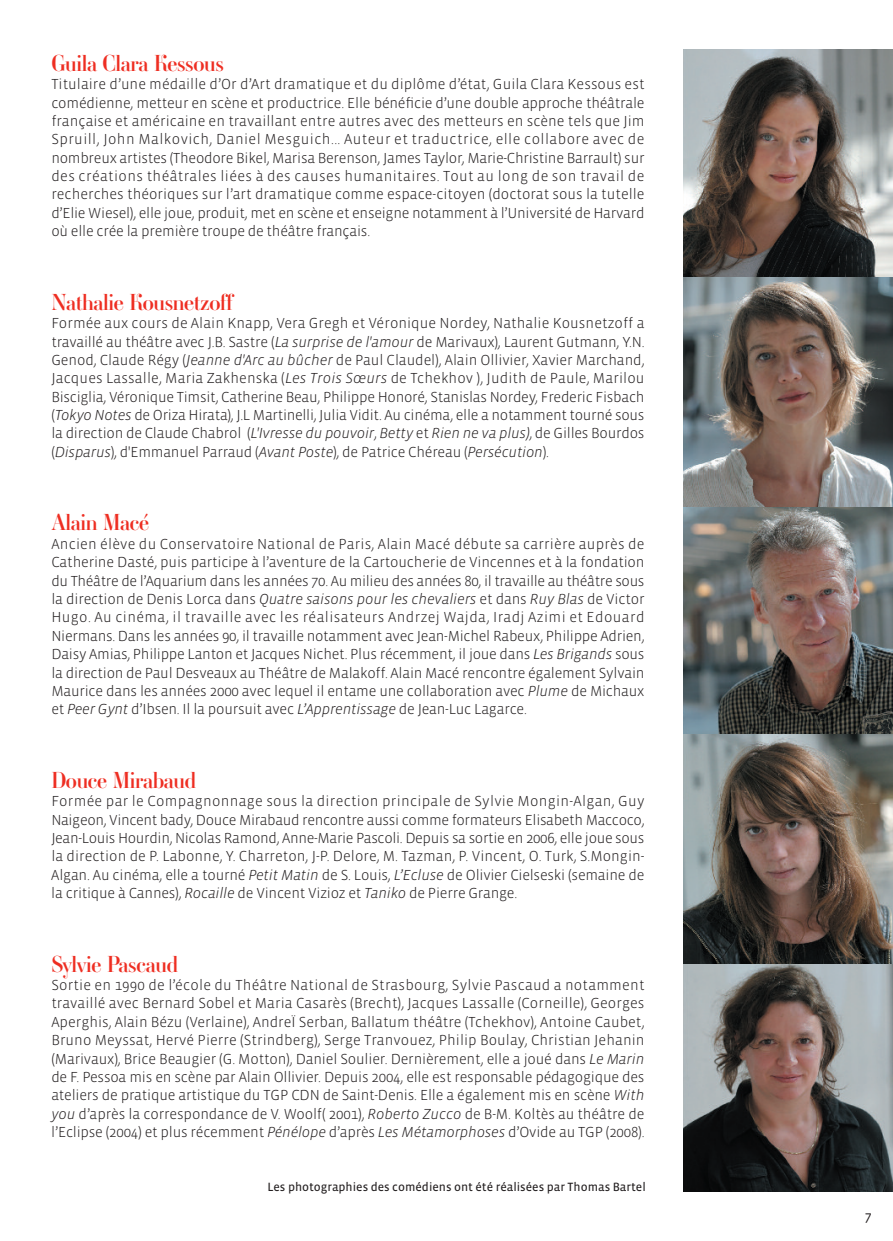
<style>
.page{position:relative;width:893px;height:1241px;background:#fff}
.page>*{position:absolute;margin:0;border:0;box-sizing:border-box;transform-origin:0 0}
.t1{font:22.75px "Ambroise Hu";letter-spacing:-.015em;color:#ee2e22}
.t2{font:300 14.88px/18.4px "Vista Sans OT";letter-spacing:-.015em;color:#231f20;text-align:justify}
.t3{font:14px "Vista Sans OT";color:#231f20}
.t4{font:12.25px "Vista Sans OT";color:#231f20}
.s1{font-style:italic}
</style>
<div class="page">
<img style="left:683px;top:506px;width:210px;height:228px">
<svg style="left:683px;top:50px;width:210px;height:228px;background:#6f6965"></svg>
<svg style="left:683px;top:962px;width:210px;height:229px;background:#696564"></svg>
<img style="left:683px;top:278px;width:210px;height:228px">
<svg style="left:683px;top:734px;width:210px;height:228px;background:#655e57"></svg>
<h1 class="t1" style="left:51px;top:55px;width:174px">Guila Clara Kessous</h1>
<p class="t2" style="left:51px;top:75px;width:595px">Titulaire d’une médaille d’Or d’Art dramatique et du diplôme d’état, Guila Clara Kessous est comédienne, metteur en scène et productrice. Elle bénéficie d’une double approche théâtrale française et américaine en travaillant entre autres avec des metteurs en scène tels que Jim Spruill, John Malkovich, Daniel Mesguich... Auteur et traductrice, elle collabore avec de nombreux artistes (Theodore Bikel, Marisa Berenson, James Taylor, Marie-Christine Barrault) sur des créations théâtrales liées à des causes humanitaires. Tout au long de son travail de recherches théoriques sur l’art dramatique comme espace-citoyen (doctorat sous la tutelle d’Elie Wiesel), elle joue, produit, met en scène et enseigne notamment à l’Université de Harvard où elle crée la première troupe de théâtre français.</p>
<h1 class="t1" style="left:51px;top:293px;width:183px">Nathalie Kousnetzoff</h1>
<p class="t2" style="left:51px;top:314px;width:595px">Formée aux cours de Alain Knapp, Vera Gregh et Véronique Nordey, Nathalie Kousnetzoff a travaillé au théâtre avec J.B. Sastre (<span class="s1">La surprise de l'amour</span> de Marivaux), Laurent Gutmann, Y.N.<br>Genod, Claude Régy (<span class="s1">Jeanne d'Arc au bûcher</span> de Paul Claudel), Alain Ollivier, Xavier Marchand, Jacques Lassalle, Maria Zakhenska (<span class="s1">Les Trois Sœurs</span> de Tchekhov ), Judith de Paule, Marilou Bisciglia, Véronique Timsit, Catherine Beau, Philippe Honoré, Stanislas Nordey, Frederic Fisbach (<span class="s1">Tokyo Notes</span> de Oriza Hirata), J.L Martinelli, Julia Vidit. Au cinéma, elle a notamment tourné sous la direction de Claude Chabrol (<span class="s1">L'Ivresse du pouvoir</span>, <span class="s1">Betty</span> et <span class="s1">Rien ne va plus)</span>, de Gilles Bourdos (<span class="s1">Disparus</span>), d'Emmanuel Parraud (<span class="s1">Avant Poste</span>), de Patrice Chéreau (<span class="s1">Persécution</span>).</p>
<h1 class="t1" style="left:51px;top:514px;width:99px">Alain Macé</h1>
<p class="t2" style="left:51px;top:534px;width:595px">Ancien élève du Conservatoire National de Paris, Alain Macé débute sa carrière auprès de Catherine Dasté, puis participe à l’aventure de la Cartoucherie de Vincennes et à la fondation du Théâtre de l’Aquarium dans les années 70. Au milieu des années 80, il travaille au théâtre sous la direction de Denis Lorca dans <span class="s1">Quatre saisons pour les chevaliers</span> et dans <span class="s1">Ruy Blas</span> de Victor Hugo. Au cinéma, il travaille avec les réalisateurs Andrzej Wajda, Iradj Azimi et Edouard Niermans. Dans les années 90, il travaille notamment avec Jean-Michel Rabeux, Philippe Adrien, Daisy Amias, Philippe Lanton et Jacques Nichet. Plus récemment, il joue dans <span class="s1">Les Brigands</span> sous la direction de Paul Desveaux au Théâtre de Malakoff. Alain Macé rencontre également Sylvain Maurice dans les années 2000 avec lequel il entame une collaboration avec <span class="s1">Plume</span> de Michaux et <span class="s1">Peer Gynt</span> d’Ibsen. Il la poursuit avec <span class="s1">L’Apprentissage</span> de Jean-Luc Lagarce.</p>
<h1 class="t1" style="left:51px;top:771px;width:146px">Douce Mirabaud</h1>
<p class="t2" style="left:51px;top:791px;width:595px">Formée par le Compagnonnage sous la direction principale de Sylvie Mongin-Algan, Guy Naigeon, Vincent bady, Douce Mirabaud rencontre aussi comme formateurs Elisabeth Maccoco, Jean-Louis Hourdin, Nicolas Ramond, Anne-Marie Pascoli. Depuis sa sortie en 2006, elle joue sous la direction de P. Labonne, Y. Charreton, J-P. Delore, M. Tazman, P. Vincent, O. Turk, S.Mongin-Algan. Au cinéma, elle a tourné <span class="s1">Petit Matin</span> de S. Louis, <span class="s1">L’Ecluse</span> de Olivier Cielseski (semaine de la critique à Cannes), <span class="s1">Rocaille</span> de Vincent Vizioz et <span class="s1">Taniko</span> de Pierre Grange.</p>
<h1 class="t1" style="left:51px;top:955px;width:128px">Sylvie Pascaud</h1>
<p class="t2" style="left:51px;top:975px;width:595px">Sortie en 1990 de l’école du Théâtre National de Strasbourg, Sylvie Pascaud a notamment travaillé avec Bernard Sobel et Maria Casarès (Brecht), Jacques Lassalle (Corneille), Georges Aperghis, Alain Bézu (Verlaine), AndreÏ Serban, Ballatum théâtre (Tchekhov), Antoine Caubet, Bruno Meyssat, Hervé Pierre (Strindberg), Serge Tranvouez, Philip Boulay, Christian Jehanin (Marivaux), Brice Beaugier (G. Motton), Daniel Soulier. Dernièrement, elle a joué dans <span class="s1">Le Marin </span>de F. Pessoa mis en scène par Alain Ollivier. Depuis 2004, elle est responsable pédagogique des ateliers de pratique artistique du TGP CDN de Saint-Denis. Elle a également mis en scène <span class="s1">With you</span> d’après la correspondance de V. Woolf( 2001), <span class="s1">Roberto Zucco</span> de B-M. Koltès au théâtre de l’Eclipse (2004) et plus récemment <span class="s1">Pénélope</span> d’après <span class="s1">Les Métamorphoses</span> d’Ovide au TGP (2008).</p>
<p class="t4" style="left:267px;top:1179px;width:380px">Les photographies des comédiens ont été réalisées par Thomas Bartel</p>
<p class="t3" style="left:865px;top:1207px;width:8px">7</p>
</div>
